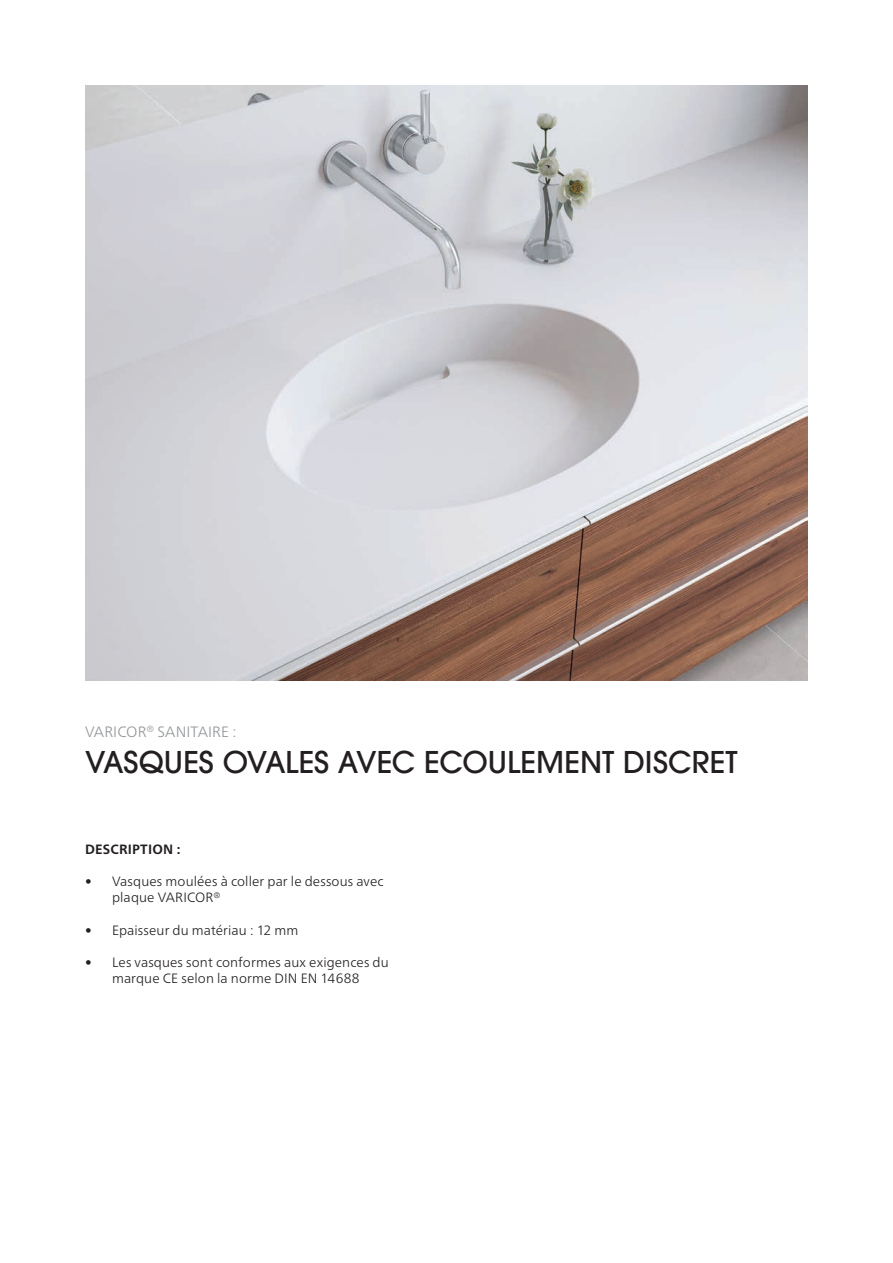
<style>
.page{position:relative;width:893px;height:1263px;background:#fff}
.page>*{position:absolute;margin:0;border:0;box-sizing:border-box;transform-origin:0 0}
.t1{font:500 30px "ITC Avant Garde Pro";color:#231f20}
.t2{font:300 15px "Frutiger Neue LT Pro";letter-spacing:.015em;color:#939598}
.t3{font:300 13.5px/16.2px "Frutiger Neue LT Pro";letter-spacing:.01em;color:#231f20}
.t4{font:700 13.5px "Frutiger Neue LT Pro";letter-spacing:.01em;color:#231f20}
</style>
<div class="page">
<img style="left:85px;top:85px;width:723px;height:595px">
<p class="t2" style="left:85px;top:722px;width:153px">VARICOR<sup>®</sup> SANITAIRE :</p>
<h1 class="t1" style="left:85px;top:742px;width:654px">VASQUES OVALES AVEC ECOULEMENT DISCRET</h1>
<p class="t4" style="left:85px;top:841px;width:97px">DESCRIPTION :</p>
<p class="t3" style="left:112px;top:873px;width:273px;text-indent:-27px">• Vasques moulées à coller par le dessous avec plaque VARICOR<sup>®</sup></p>
<p class="t3" style="left:85px;top:922px;width:215px">• Epaisseur du matériau : 12 mm</p>
<p class="t3" style="left:85px;top:954px;width:305px;text-align:center">• Les vasques sont conformes aux exigences du marque CE selon la norme DIN EN 14688</p>
</div>
